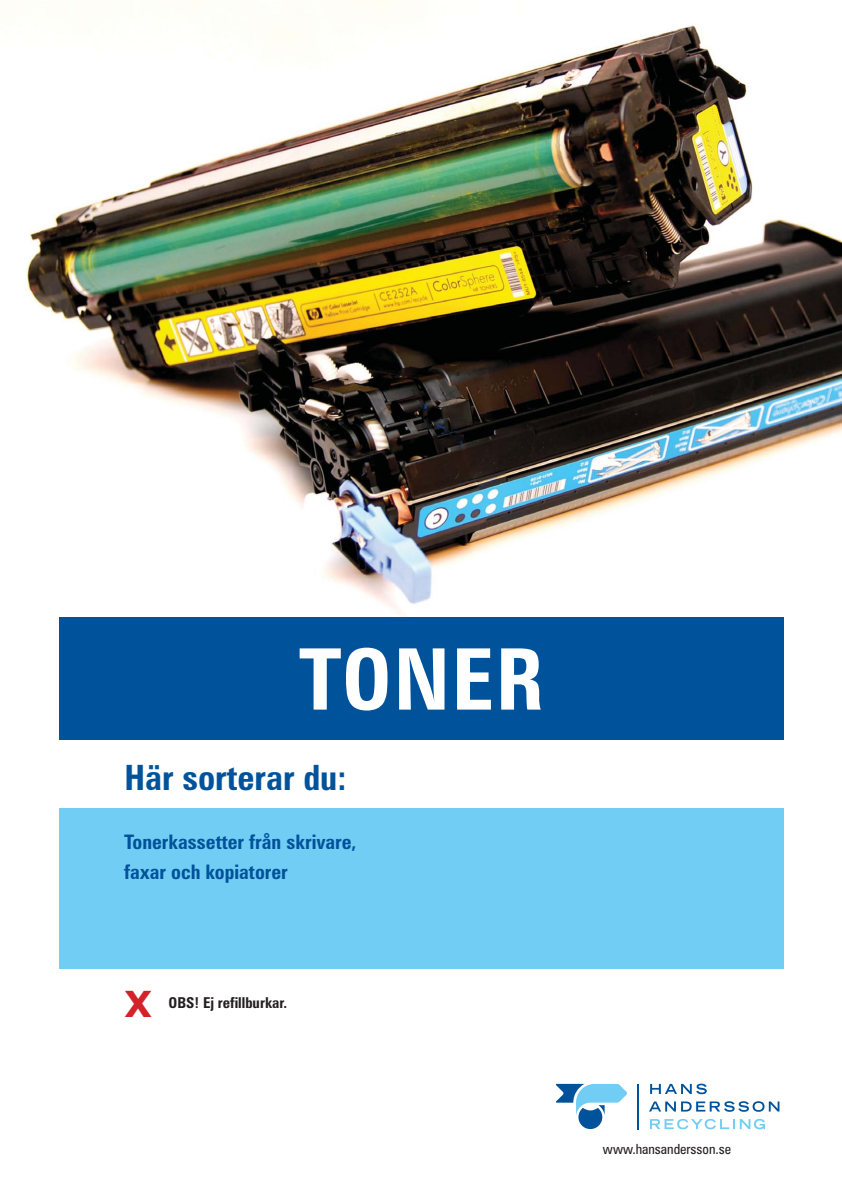
<style>
.page{position:relative;width:842px;height:1191px;background:#fff}
.page>*{position:absolute;margin:0;border:0;box-sizing:border-box;transform-origin:0 0}
.t1{font:700 condensed 85px "Zurich BT";letter-spacing:.02em;color:#fff}
.t2{font:700 36px "MS Reference Sans Serif";color:#d2232a}
.t3{font:700 condensed 34.9px "Zurich BT";color:#00539b}
.t4{font:700 condensed 20px/30px "Zurich BT";color:#00539b}
.t5{font:700 condensed 15px "Zurich BT";color:#231f20}
.t6{font:condensed 14px "Zurich BT";color:#231f20}
</style>
<div class="page">
<div style="left:59px;top:617px;width:725px;height:122px;background:#00539b"></div>
<svg style="left:556px;top:1084px;width:71px;height:45px"></svg>
<svg style="left:650px;top:1084px;width:57px;height:10px"></svg>
<svg style="left:649px;top:1101px;width:130px;height:11px"></svg>
<hr style="left:637px;top:1084px;width:2px;height:45px;background:#00539b">
<svg style="left:650px;top:1119px;width:115px;height:10px"></svg>
<div style="left:59px;top:808px;width:725px;height:161px;background:#72cdf4"></div>
<img style="left:26px;top:1px;width:815px;height:613px">
<h1 class="t1" style="left:298px;top:631px;width:247px">TONER</h1>
<h3 class="t3" style="left:124px;top:757px;width:224px">Här sorterar du:</h3>
<p class="t4" style="left:124px;top:827px;width:234px">Tonerkassetter från skrivare, faxar och kopiatorer</p>
<h2 class="t2" style="left:124px;top:983px;width:29px">X</h2>
<p class="t5" style="left:168px;top:994px;width:120px">OBS! Ej refillburkar.</p>
<p class="t6" style="left:603px;top:1141px;width:130px">www.hansandersson.se</p>
</div>
